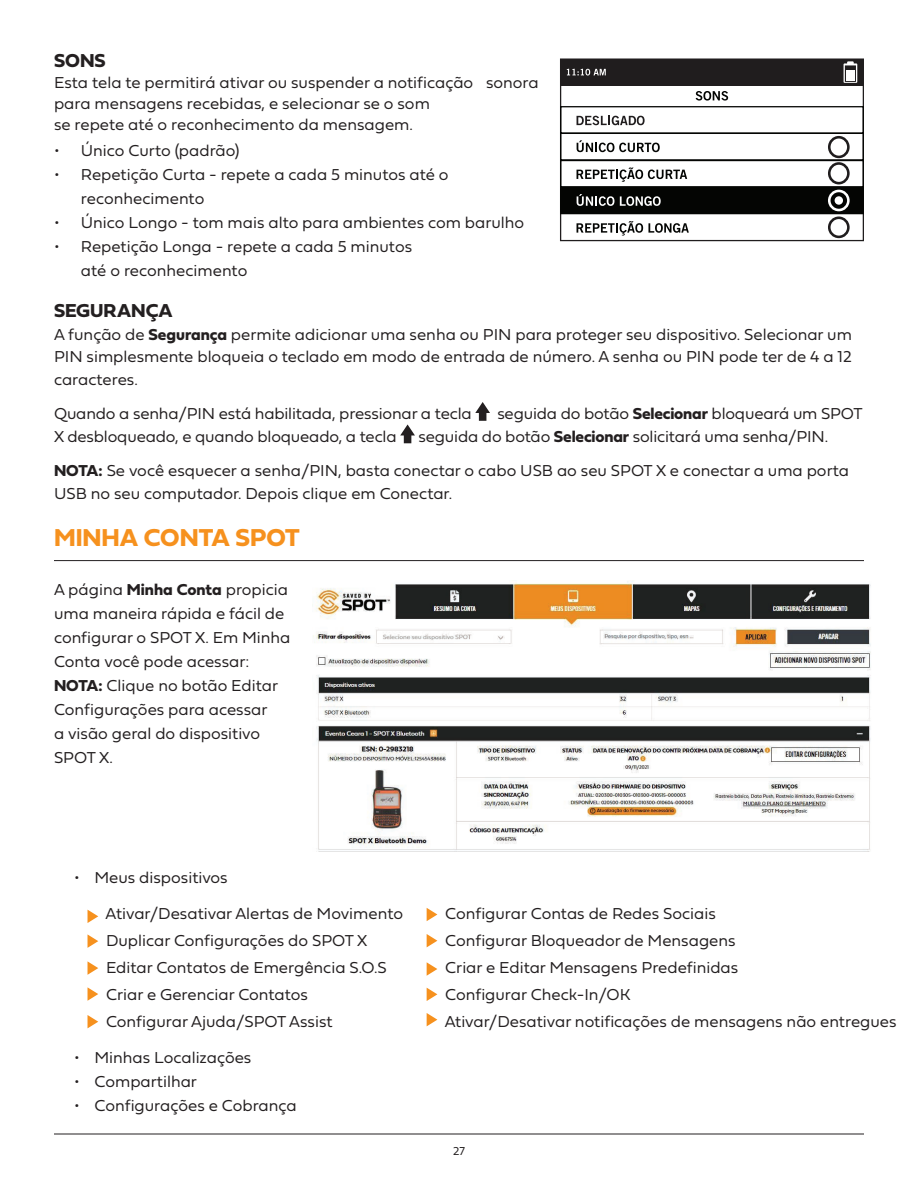
<style>
.page{position:relative;width:918px;height:1188px;background:#fff}
.page>*{position:absolute;margin:0;border:0;box-sizing:border-box;transform-origin:0 0}
.t1{font:25.5px "Fieldwork Geo Bold";color:#f6911e}
.t2{font:19.5px "Fieldwork Geo Bold";color:#231f20}
.t3{font:16.5px/24px "Fieldwork Geo Light";color:#231f20}
.t4{font:12px "Fieldwork Geo Light";color:#231f20}
.s1{font-family:"Fieldwork Geo Bold"}
</style>
<div class="page">
<hr style="left:54px;top:1134px;width:810px;height:1px;background:#231f20">
<svg style="left:475px;top:402px;width:15px;height:19px"></svg>
<svg style="left:400px;top:424px;width:15px;height:19px"></svg>
<div style="left:560px;top:58px;width:304px;height:183px;background:#fff;border:1px solid #201d1e"></div>
<div style="left:560px;top:59px;width:304px;height:27px;background:#201d1e"></div>
<svg style="left:844px;top:61px;width:13px;height:22px"></svg>
<svg style="left:567px;top:69px;width:39px;height:7px"></svg>
<div style="left:560px;top:187px;width:304px;height:27px;background:#040503"></div>
<div style="left:560px;top:160px;width:304px;height:27px;border:1px solid #040503"></div>
<svg style="left:577px;top:194px;width:37px;height:12px"></svg>
<svg style="left:620px;top:196px;width:41px;height:10px"></svg>
<div style="left:835px;top:196px;width:8px;height:9px;background:#fff;border-radius:50%"></div>
<svg style="left:560px;top:91px;width:304px;height:95px"></svg>
<div style="left:828px;top:190px;width:22px;height:21px;border:3px solid #fff;border-radius:50%"></div>
<svg style="left:577px;top:221px;width:112px;height:15px"></svg>
<div style="left:828px;top:217px;width:22px;height:21px;border:3px solid #201d1e;border-radius:50%"></div>
<hr style="left:54px;top:560px;width:810px;height:1px;background:#231f20">
<img style="left:313px;top:580px;width:558px;height:272px">
<svg style="left:88px;top:910px;width:10px;height:13px"></svg>
<svg style="left:88px;top:934px;width:10px;height:14px"></svg>
<svg style="left:88px;top:961px;width:10px;height:14px"></svg>
<svg style="left:88px;top:987px;width:10px;height:14px"></svg>
<svg style="left:88px;top:1015px;width:10px;height:13px"></svg>
<svg style="left:427px;top:908px;width:10px;height:13px"></svg>
<svg style="left:427px;top:934px;width:10px;height:13px"></svg>
<svg style="left:427px;top:962px;width:10px;height:14px"></svg>
<svg style="left:427px;top:988px;width:10px;height:13px"></svg>
<svg style="left:427px;top:1013px;width:10px;height:13px"></svg>
<p class="t2" style="left:54px;top:46px;width:53px">SONS</p>
<p class="t3" style="left:54px;top:72px;width:486px;line-height:21px">Esta tela te permitirá ativar ou suspender a notificação sonora para mensagens recebidas, e selecionar se o som<br>se repete até o reconhecimento da mensagem.</p>
<p class="t3" style="left:54px;top:138px;width:187px">• Único Curto (padrão)</p>
<p class="t3" style="left:81px;top:162px;width:369px;text-indent:-27px">• Repetição Curta - repete a cada 5 minutos até o reconhecimento</p>
<p class="t3" style="left:54px;top:210px;width:472px">• Único Longo - tom mais alto para ambientes com barulho</p>
<p class="t3" style="left:81px;top:234px;width:333px;text-indent:-27px">• Repetição Longa - repete a cada 5 minutos até o reconhecimento</p>
<p class="t2" style="left:54px;top:295px;width:120px">SEGURANÇA</p>
<p class="t3" style="left:54px;top:322px;width:799px;line-height:22.5px;text-align:justify">A função de <span class="s1">Segurança</span> permite adicionar uma senha ou PIN para proteger seu dispositivo. Selecionar um PIN simplesmente bloqueia o teclado em modo de entrada de número. A senha ou PIN pode ter de 4 a 12 caracteres.</p>
<p class="t3" style="left:54px;top:401px;width:419px">Quando a senha/PIN está habilitada, pressionar a tecla</p>
<p class="t3" style="left:497px;top:401px;width:367px">seguida do botão <span class="s1">Selecionar</span> bloqueará um SPOT</p>
<p class="t3" style="left:54px;top:424px;width:344px">X desbloqueado, e quando bloqueado, a tecla</p>
<p class="t3" style="left:54px;top:418px;width:797px;line-height:34.5px;text-indent:365px">seguida do botão <span class="s1">Selecionar</span> solicitará uma senha/PIN.<br><span class="s1">NOTA:</span> Se você esquecer a senha/PIN, basta conectar o cabo USB ao seu SPOT X e conectar a uma porta</p>
<p class="t3" style="left:54px;top:481px;width:400px">USB no seu computador. Depois clique em Conectar.</p>
<h1 class="t1" style="left:54px;top:517px;width:247px">MINHA CONTA SPOT</h1>
<p class="t3" style="left:54px;top:576px;width:238px">A página <span class="s1">Minha Conta</span> propicia uma maneira rápida e fácil de configurar o SPOT X. Em Minha<br>Conta você pode acessar:<br><span class="s1">NOTA:</span> Clique no botão Editar<br>Configurações para acessar<br>a visão geral do dispositivo<br>SPOT X.</p>
<p class="t3" style="left:74px;top:865px;width:155px">• Meus dispositivos</p>
<p class="t3" style="left:106px;top:899px;width:299px;line-height:27px">Ativar/Desativar Alertas de Movimento Duplicar Configurações do SPOT X Editar Contatos de Emergência S.O.S Criar e Gerenciar Contatos<br>Configurar Ajuda/SPOT Assist</p>
<p class="t3" style="left:445px;top:899px;width:453px;line-height:27px">Configurar Contas de Redes Sociais<br>Configurar Bloqueador de Mensagens<br>Criar e Editar Mensagens Predefinidas<br>Configurar Check-In/OK<br>Ativar/Desativar notificações de mensagens não entregues</p>
<p class="t3" style="left:74px;top:1045px;width:179px">• Minhas Localizações</p>
<p class="t3" style="left:74px;top:1069px;width:124px">• Compartilhar</p>
<p class="t3" style="left:74px;top:1093px;width:224px">• Configurações e Cobrança</p>
<p class="t4" style="left:453px;top:1142px;width:13px">27</p>
</div>
